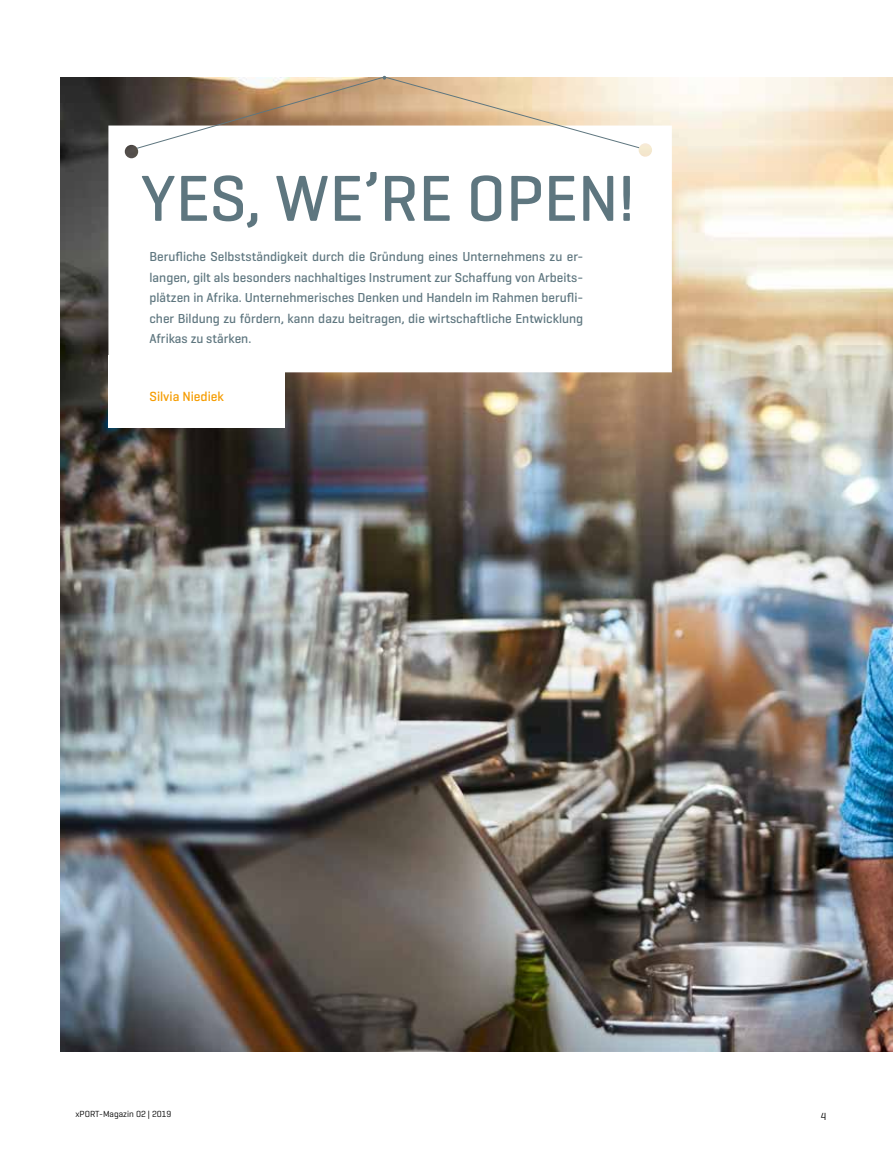
<style>
.page{position:relative;width:893px;height:1149px;background:#fff}
.page>*{position:absolute;margin:0;border:0;box-sizing:border-box;transform-origin:0 0}
.t1{font:500 66px "Geogrotesque";color:#5e767f}
.t2{font:500 13.5px "Geogrotesque";color:#f59c00}
.t3{font:500 13.2px/20.5px "Geogrotesque";color:#5e767f;text-align:justify}
.t4{font:10.5px "Geogrotesque";color:#000}
.t5{font:9px "Geogrotesque";color:#000}
</style>
<div class="page">
<img style="left:61px;top:77px;width:832px;height:973px">
<div style="left:108px;top:355px;width:177px;height:72px;background:#fff"></div>
<svg style="left:108px;top:125px;width:564px;height:247px"></svg>
<svg style="left:136px;top:76px;width:504px;height:73px"></svg>
<h1 class="t1" style="left:141px;top:157px;width:495px">YES, WE’RE OPEN!</h1>
<p class="t3" style="left:150px;top:246px;width:435px">Berufiche Selbstständigkeit durch die Gründung eines Unternehmens zu er&shy;langen, gilt als besonders nachhaltiges Instrument zur Schaffung von Arbeits&shy;plätzen in Afrika. Unternehmerisches Denken und Handeln im Rahmen berufi&shy;cher Bildung zu fördern, kann dazu beitragen, die wirtschaftliche Entwicklung Afrikas zu stärken.</p>
<p class="t2" style="left:150px;top:387px;width:76px">Silvia Niediek</p>
<p class="t5" style="left:75px;top:1108px;width:97px">xPORT-Magazin 02 | 2019</p>
<p class="t4" style="left:821px;top:1109px;width:7px">4</p>
</div>
